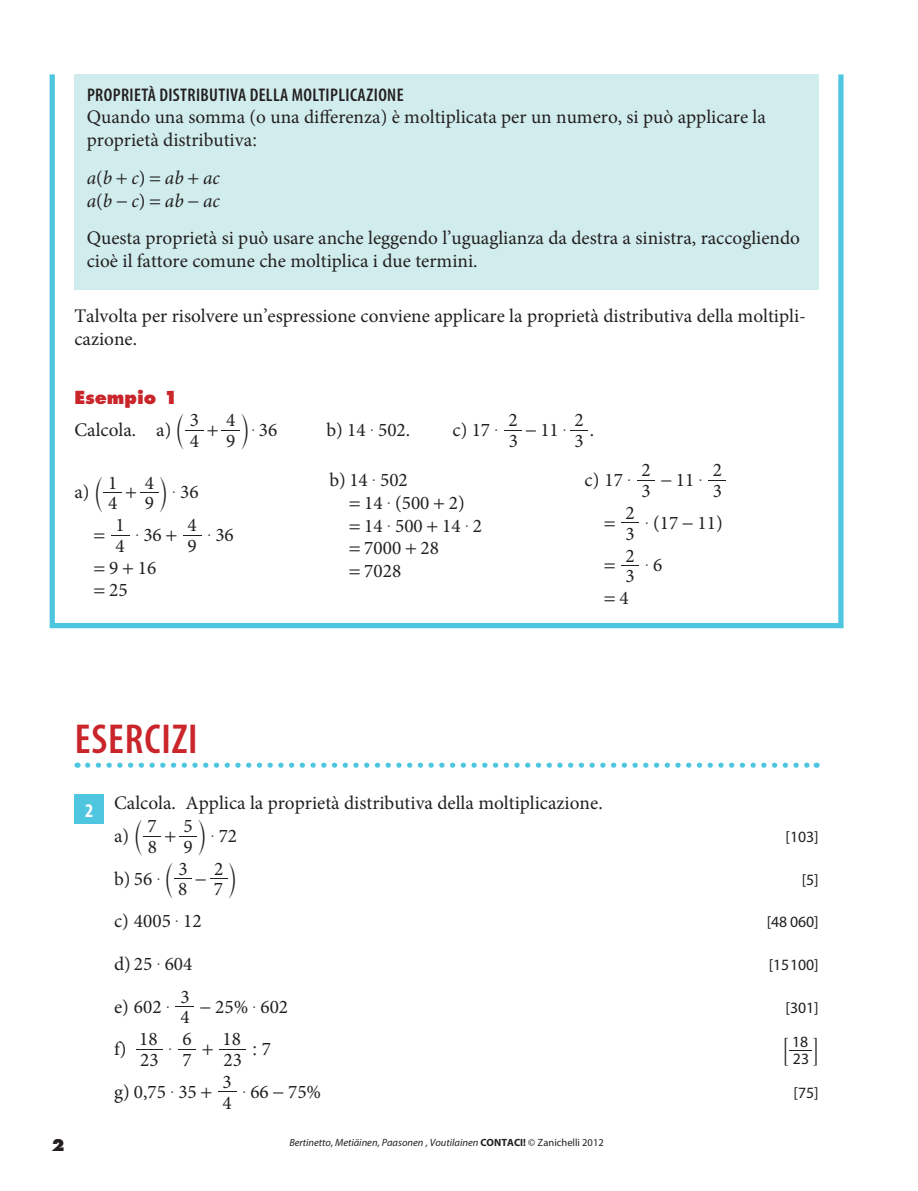
<style>
.page{position:relative;width:918px;height:1191px;background:#fff}
.page>*{position:absolute;margin:0;border:0;box-sizing:border-box;transform-origin:0 0}
.t1{font:600 condensed 42px "Myriad Pro";letter-spacing:.02em;color:#c9252b}
.t2{font:19.25px/22.8px "Minion Pro";color:#231f20}
.t3{font:italic 19.25px/22.8px "Minion Pro";color:#231f20}
.t4{font:19.25px "MM Binary";color:#231f20}
.t5{font:600 condensed 18.38px "Myriad Pro";letter-spacing:.02em;color:#231f20}
.t6{font:800 17.5px "Futura Std";color:#c9252b}
.t7{font:15.75px "Myriad Pro";color:#231f20}
.t8{font:800 15.75px "Futura Std";color:#231f20}
.t9{font:15.22px "MM Variable B";color:#231f20;scale:1.05 1}
.t10{font:italic 10.5px "Myriad Pro";color:#231f20}
.s1{font-style:normal}
.s2{font-family:"MM Variable A"}
.s3{font-family:"MM Binary"}
.s4{font-family:"Minion Pro"}
.s5{font-family:"Myriad Pro";font-weight:700;font-stretch:condensed;color:#fff}
.s6{font-weight:700;font-style:normal}
</style>
<div class="page">
<div style="left:50px;top:72px;width:793px;height:556px;border:5px solid #4fc6e0"></div>
<div style="left:74px;top:74px;width:745px;height:216px;background:#d1ecec"></div>
<svg style="left:504px;top:430px;width:18px;height:1px"></svg>
<svg style="left:570px;top:430px;width:18px;height:1px"></svg>
<div style="left:74px;top:794px;width:30px;height:30px;background:#4fc6e0"></div>
<svg style="left:174px;top:878px;width:17px;height:1px"></svg>
<svg style="left:210px;top:878px;width:17px;height:1px"></svg>
<svg style="left:176px;top:1006px;width:18px;height:1px"></svg>
<svg style="left:136px;top:1049px;width:26px;height:1px"></svg>
<svg style="left:178px;top:1049px;width:18px;height:1px"></svg>
<svg style="left:219px;top:1049px;width:27px;height:1px"></svg>
<svg style="left:789px;top:1050px;width:23px;height:1px"></svg>
<svg style="left:218px;top:1091px;width:18px;height:1px"></svg>
<svg style="left:111px;top:535px;width:18px;height:1px"></svg>
<svg style="left:183px;top:535px;width:18px;height:1px"></svg>
<svg style="left:637px;top:480px;width:18px;height:1px"></svg>
<svg style="left:708px;top:480px;width:18px;height:1px"></svg>
<svg style="left:621px;top:565px;width:18px;height:1px"></svg>
<svg style="left:88px;top:762px;width:729px;height:6px"></svg>
<svg style="left:185px;top:430px;width:55px;height:1px"></svg>
<svg style="left:144px;top:836px;width:53px;height:1px"></svg>
<svg style="left:104px;top:492px;width:54px;height:1px"></svg>
<p class="t5" style="left:87px;top:84px;width:318px">PROPRIETÀ DISTRIBUTIVA DELLA MOLTIPLICAZIONE</p>
<p class="t2" style="left:87px;top:107px;width:680px">Quando una somma (o una differenza) è moltiplicata per un numero, si può applicare la proprietà distributiva</p>
<p class="t3" style="left:87px;top:166px;width:134px">a<span class="s1">(</span>b c<span class="s1">)</span> ab ac a<span class="s1">(</span>b − c<span class="s1">)</span> ab − ac</p>
<p class="t2" style="left:87px;top:228px;width:715px">Questa proprietà si può usare anche leggendo l’uguaglianza da destra a sinistra, raccogliendo cioè il fattore comune che moltiplica i due termini.</p>
<p class="t2" style="left:74px;top:307px;width:733px">Talvolta per risolvere un’espressione conviene applicare la proprietà distributiva della moltipli&shy;cazione.</p>
<p class="t6" style="left:74px;top:387px;width:105px">Esempio 1</p>
<p class="t2" style="left:74px;top:420px;width:111px">Calcola. a) <span class="s2">b</span></p>
<p class="t2" style="left:190px;top:410px;width:11px">3</p>
<p class="t2" style="left:190px;top:431px;width:11px">4</p>
<p class="t2" style="left:508px;top:410px;width:11px">2</p>
<p class="t2" style="left:574px;top:410px;width:11px">2</p>
<p class="t2" style="left:226px;top:410px;width:11px">4</p>
<p class="t2" style="left:241px;top:420px;width:38px"><span class="s2">l</span><span class="s3">$</span>36</p>
<p class="t2" style="left:326px;top:420px;width:85px">b) 14 <span class="s3">$</span> 502.</p>
<p class="t2" style="left:452px;top:420px;width:47px">c) 17 <span class="s3">$</span></p>
<p class="t2" style="left:526px;top:420px;width:70px">−11<span class="s3">$</span> .</p>
<p class="t2" style="left:226px;top:431px;width:11px">9</p>
<p class="t2" style="left:509px;top:431px;width:11px">3</p>
<p class="t2" style="left:574px;top:431px;width:11px">3</p>
<p class="t2" style="left:108px;top:473px;width:11px">1</p>
<p class="t2" style="left:145px;top:473px;width:11px">4</p>
<p class="t2" style="left:159px;top:482px;width:41px"><span class="s2">l</span> <span class="s3">$</span> 36</p>
<p class="t2" style="left:116px;top:536px;width:11px">4</p>
<p class="t2" style="left:74px;top:482px;width:30px">a)<span class="s2">b</span></p>
<p class="t2" style="left:108px;top:493px;width:11px">4</p>
<p class="t2" style="left:145px;top:493px;width:11px">9</p>
<p class="t2" style="left:115px;top:515px;width:11px">1</p>
<p class="t2" style="left:187px;top:515px;width:11px">4</p>
<p class="t2" style="left:135px;top:525px;width:28px"><span class="s3">$</span> 36</p>
<p class="t2" style="left:187px;top:536px;width:11px">9</p>
<p class="t2" style="left:109px;top:558px;width:49px">9 16<br>25</p>
<p class="t2" style="left:207px;top:525px;width:28px"><span class="s3">$</span> 36</p>
<p class="t2" style="left:641px;top:460px;width:11px">2</p>
<p class="t2" style="left:713px;top:460px;width:11px">2</p>
<p class="t2" style="left:364px;top:470px;width:119px;text-indent:-35px">b) 14 <span class="s3">$</span> 502<br>14 <span class="s3">$</span> (500 2)<br>14 <span class="s3">$</span> 500 14 <span class="s3">$</span> 2<br>7000 28<br>7028</p>
<p class="t2" style="left:584px;top:470px;width:48px">c) 17 <span class="s3">$</span></p>
<p class="t2" style="left:661px;top:470px;width:43px">− 11 <span class="s3">$</span></p>
<p class="t2" style="left:641px;top:481px;width:11px">3</p>
<p class="t2" style="left:713px;top:481px;width:11px">3</p>
<p class="t2" style="left:625px;top:503px;width:11px">2</p>
<p class="t2" style="left:645px;top:513px;width:79px"><span class="s3">$</span> (17 − 11)</p>
<p class="t2" style="left:625px;top:524px;width:11px">3</p>
<p class="t2" style="left:625px;top:545px;width:11px">2</p>
<p class="t4" style="left:645px;top:558px;width:19px">$ <span class="s4">6</span></p>
<p class="t2" style="left:625px;top:566px;width:11px">3</p>
<p class="t2" style="left:619px;top:588px;width:11px">4</p>
<h1 class="t1" style="left:75px;top:713px;width:124px">ESERCIZI</h1>
<p class="t2" style="left:114px;top:788px;width:490px;line-height:32.7px;text-indent:-29px"><span class="s5">2</span> Calcola. Applica la proprietà distributiva della moltiplicazione. a)<span class="s2">b</span></p>
<p class="t2" style="left:184px;top:816px;width:11px">5</p>
<p class="t2" style="left:198px;top:826px;width:41px"><span class="s2">l</span> <span class="s3">$</span> 72</p>
<p class="t7" style="left:785px;top:827px;width:35px">[103]</p>
<p class="t2" style="left:114px;top:868px;width:123px">b) 56 <span class="s3">$</span><span class="s2">b</span> − <span class="s2">l</span></p>
<p class="t2" style="left:147px;top:816px;width:11px">7</p>
<p class="t2" style="left:148px;top:837px;width:11px">8</p>
<p class="t2" style="left:184px;top:837px;width:11px">9</p>
<p class="t2" style="left:178px;top:859px;width:11px">3</p>
<p class="t2" style="left:214px;top:859px;width:11px">2</p>
<p class="t7" style="left:801px;top:870px;width:19px">[5]</p>
<p class="t2" style="left:178px;top:879px;width:11px">8</p>
<p class="t2" style="left:214px;top:879px;width:11px">7</p>
<p class="t2" style="left:114px;top:911px;width:89px">c) 4005 <span class="s3">$</span> 12</p>
<p class="t7" style="left:767px;top:912px;width:53px">[48 060]</p>
<p class="t2" style="left:114px;top:954px;width:80px">d) 25 <span class="s3">$</span> 604</p>
<p class="t7" style="left:769px;top:955px;width:52px">[15 100]</p>
<p class="t2" style="left:114px;top:996px;width:57px">e) 602 <span class="s3">$</span></p>
<p class="t2" style="left:180px;top:986px;width:11px">3</p>
<p class="t2" style="left:200px;top:996px;width:89px">− 25% <span class="s3">$</span> 602</p>
<p class="t7" style="left:785px;top:997px;width:35px">[301]</p>
<p class="t2" style="left:180px;top:1007px;width:11px">4</p>
<p class="t2" style="left:114px;top:1039px;width:14px">f)</p>
<p class="t2" style="left:139px;top:1029px;width:20px">18</p>
<p class="t2" style="left:140px;top:1050px;width:20px">23</p>
<p class="t4" style="left:169px;top:1041px;width:5px">$</p>
<p class="t2" style="left:183px;top:1029px;width:11px">6</p>
<p class="t2" style="left:182px;top:1050px;width:11px">7</p>
<p class="t2" style="left:223px;top:1029px;width:20px">18</p>
<p class="t2" style="left:223px;top:1050px;width:20px">23</p>
<p class="t2" style="left:262px;top:1039px;width:11px">7</p>
<p class="t7" style="left:792px;top:1032px;width:18px">18</p>
<p class="t9" style="left:784px;top:1045px;width:6px">:</p>
<p class="t9" style="left:813px;top:1045px;width:6px">D</p>
<p class="t7" style="left:793px;top:1049px;width:18px">23</p>
<p class="t2" style="left:114px;top:1081px;width:84px">g) 0,75 <span class="s3">$</span> 35</p>
<p class="t2" style="left:223px;top:1072px;width:11px">3</p>
<p class="t2" style="left:222px;top:1092px;width:11px">4</p>
<p class="t2" style="left:242px;top:1081px;width:80px"><span class="s3">$</span> 66 − 75%</p>
<p class="t7" style="left:793px;top:1083px;width:27px">[75]</p>
<p class="t8" style="left:51px;top:1136px;width:15px">2</p>
<p class="t10" style="left:289px;top:1135px;width:316px">Bertinetto, Metiäinen, Paasonen , Voutilainen <span class="s6">CONTACI!</span> <span class="s1">© Zanichelli 2012</span></p>
</div>
